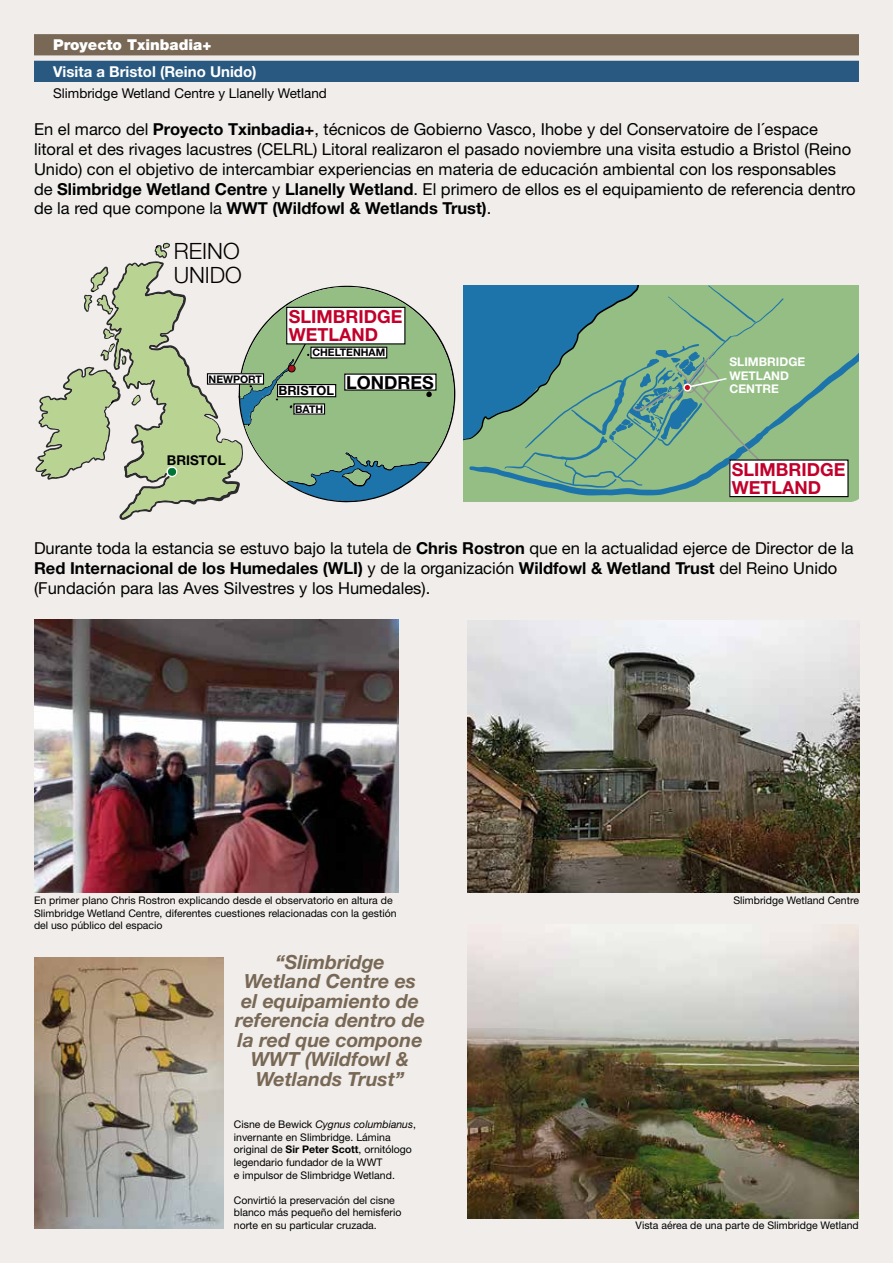
<style>
.page{position:relative;width:893px;height:1263px;background:#f0edea}
.page>*{position:absolute;margin:0;border:0;box-sizing:border-box;transform-origin:0 0}
.t1{font:300 22.5px/24px "Helvetica Neue LT Std";color:#000}
.t2{font:italic 700 19.5px/19.5px "Helvetica Neue LT Std";color:#786855;text-align:center}
.t3{font:700 18px/18px "Helvetica Neue LT Std";color:#c1002b}
.t4{font:700 18px "Helvetica Neue LT Std";color:#000}
.t5{font:16.5px/19.8px "Helvetica Neue LT Std";color:#000}
.t6{font:700 15px "Helvetica Neue LT Std";color:#fff}
.t7{font:900 15px "Helvetica Neue LT Std";color:#fff}
.t8{font:13.5px "Helvetica Neue LT Std";color:#000}
.t9{font:700 13.5px "Helvetica Neue LT Std";color:#000}
.t10{font:700 12.75px "Helvetica Neue LT Std";color:#000}
.t11{font:700 12px/13.5px "Helvetica Neue LT Std";color:#fff}
.t12{font:10.5px/12.6px "Helvetica Neue LT Std";color:#000}
.t13{font:700 10.5px "Helvetica Neue LT Std";color:#000}
.s1{font-weight:700}
.s2{font-style:italic}
</style>
<div class="page">
<div style="left:34px;top:61px;width:825px;height:21px;background:#295980"></div>
<div style="left:34px;top:34px;width:825px;height:21px;background:#786855;border:2px solid #786855"></div>
<svg style="left:463px;top:495px;width:396px;height:7px;background:#92bc83"></svg>
<svg style="left:463px;top:286px;width:396px;height:209px;background:#74a98d"></svg>
<img style="left:34px;top:620px;width:365px;height:273px">
<img style="left:34px;top:958px;width:189px;height:271px">
<img style="left:468px;top:924px;width:391px;height:294px">
<img style="left:468px;top:621px;width:391px;height:272px">
<svg style="left:36px;top:243px;width:418px;height:277px;background:#c3d1ba"></svg>
<div style="left:730px;top:460px;width:118px;height:37px;background:#fff"></div>
<div style="left:729px;top:459px;width:120px;height:38px;border:1px solid #000"></div>
<p class="t7" style="left:53px;top:36px;width:160px">Proyecto Txinbadia+</p>
<p class="t6" style="left:53px;top:62px;width:205px">Visita a Bristol (Reino Unido)</p>
<p class="t8" style="left:53px;top:86px;width:275px">Slimbridge Wetland Centre y Llanelly Wetland</p>
<p class="t5" style="left:34px;top:119px;width:823px">En el marco del <span class="s1">Proyecto Txinbadia+</span>, técnicos de Gobierno Vasco, Ihobe y del Conservatoire de l´espace litoral et des rivages lacustres (CELRL) Litoral realizaron el pasado noviembre una visita estudio a Bristol (Reino Unido) con el objetivo de intercambiar experiencias en materia de educación ambiental con los responsables de <span class="s1">Slimbridge Wetland Centre</span> y <span class="s1">Llanelly Wetland</span>. El primero de ellos es el equipamiento de referencia dentro de la red que compone la <span class="s1">WWT (Wildfowl &amp; Wetlands Trust)</span>.</p>
<h1 class="t1" style="left:174px;top:238px;width:69px">REINO<br>UNIDO</h1>
<p class="t3" style="left:289px;top:307px;width:115px">SLIMBRIDGE<br>WETLAND</p>
<p class="t13" style="left:312px;top:346px;width:74px">CHELTENHAM</p>
<p class="t13" style="left:209px;top:372px;width:55px">NEWPORT</p>
<p class="t4" style="left:346px;top:371px;width:89px">LONDRES</p>
<p class="t10" style="left:278px;top:383px;width:57px">BRISTOL</p>
<p class="t9" style="left:167px;top:452px;width:60px">BRISTOL</p>
<p class="t13" style="left:295px;top:402px;width:30px">BATH</p>
<p class="t11" style="left:729px;top:355px;width:77px">SLIMBRIDGE<br>WETLAND<br>CENTRE</p>
<p class="t3" style="left:732px;top:460px;width:115px">SLIMBRIDGE<br>WETLAND</p>
<p class="t5" style="left:34px;top:538px;width:821px">Durante toda la estancia se estuvo bajo la tutela de <span class="s1">Chris Rostron</span> que en la actualidad ejerce de Director de la<br><span class="s1">Red Internacional de los Humedales (WLI)</span> y de la organización <span class="s1">Wildfowl &amp; Wetland Trust</span> del Reino Unido (Fundación para las Aves Silvestres y los Humedales).</p>
<p class="t12" style="left:34px;top:894px;width:364px">En primer plano Chris Rostron explicando desde el observatorio en altura de<br>Slimbridge Wetland Centre, diferentes cuestiones relacionadas con la gestión del uso público del espacio</p>
<p class="t2" style="left:235px;top:952px;width:191px">“Slimbridge<br>Wetland Centre es el equipamiento de referencia dentro de la red que compone<br>WWT (Wildfowl &amp;<br>Wetlands Trust”</p>
<p class="t12" style="left:234px;top:1118px;width:184px">Cisne de Bewick <span class="s2">Cygnus columbianus</span>, invernante en Slimbridge. Lámina original de <span class="s1">Sir Peter Scott</span>, ornitólogo legendario fundador de la WWT<br>e impulsor de Slimbridge Wetland.</p>
<p class="t12" style="left:234px;top:1193px;width:169px">Convirtió la preservación del cisne blanco más pequeño del hemisferio norte en su particular cruzada.</p>
<p class="t12" style="left:733px;top:893px;width:127px">Slimbridge Wetland Centre</p>
<p class="t12" style="left:636px;top:1219px;width:225px">Vista aérea de una parte de Slimbridge Wetland</p>
</div>
